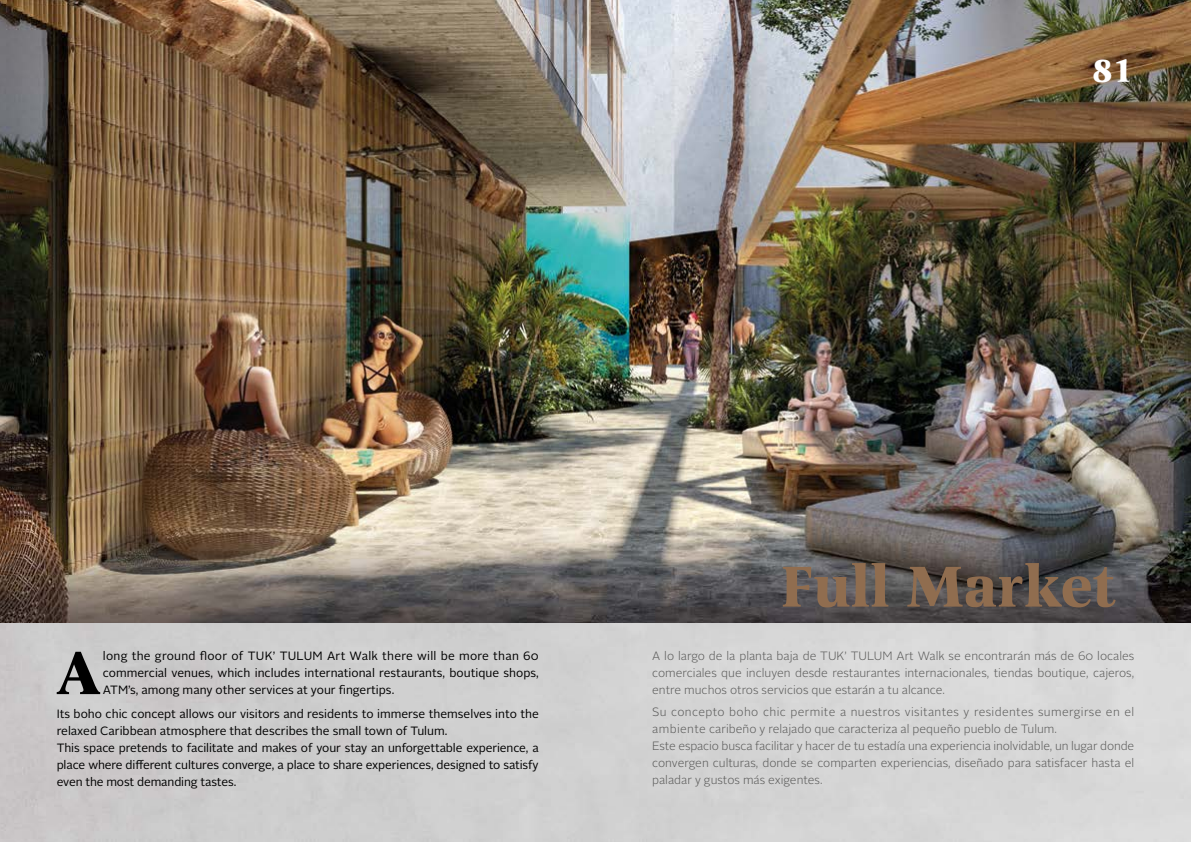
<style>
.page{position:relative;width:1191px;height:842px;background:#fff}
.page>*{position:absolute;margin:0;border:0;box-sizing:border-box;transform-origin:0 0}
.t1{font:700 61.1px "Alinea Serif";color:#000}
.t2{font:700 32px "Alinea Serif";color:#fff}
.t3{font:300 12px/17px "Alright Sans";color:#575756;text-align:justify}
.t4{font:12px/17px "Alright Sans";letter-spacing:-.01em;color:#000;text-align:justify}
</style>
<div class="page">
<img style="left:0;top:622px;width:1191px;height:220px">
<img style="left:0;top:0;width:1191px;height:622px">
<svg style="left:782px;top:563px;width:333px;height:44px;background:#695a4f"></svg>
<h2 class="t2" style="left:1092px;top:52px;width:44px">81</h2>
<h1 class="t1" style="left:57px;top:637px;width:44px">A</h1>
<p class="t4" style="left:103px;top:648px;width:437px">long the ground floor of TUK’ TULUM Art Walk there will be more than 60 commercial venues, which includes international restaurants, boutique shops, ATM’s, among many other services at your fingertips.</p>
<p class="t4" style="left:57px;top:706px;width:483px;text-align:left">Its boho chic concept allows our visitors and residents to immerse themselves into the relaxed Caribbean atmosphere that describes the small town of Tulum.<br>This space pretends to facilitate and makes of your stay an unforgettable experience, a place where different cultures converge, a place to share experiences, designed to satisfy even the most demanding tastes.</p>
<p class="t3" style="left:652px;top:648px;width:483px">A lo largo de la planta baja de TUK’ TULUM Art Walk se encontrarán más de 60 locales comerciales que incluyen desde restaurantes internacionales, tiendas boutique, cajeros, entre muchos otros servicios que estarán a tu alcance.</p>
<p class="t3" style="left:652px;top:704px;width:483px;text-align:left">Su concepto boho chic permite a nuestros visitantes y residentes sumergirse en el ambiente caribeño y relajado que caracteriza al pequeño pueblo de Tulum.<br>Este espacio busca facilitar y hacer de tu estadía una experiencia inolvidable, un lugar donde convergen culturas, donde se comparten experiencias, diseñado para satisfacer hasta el paladar y gustos más exigentes.</p>
</div>
